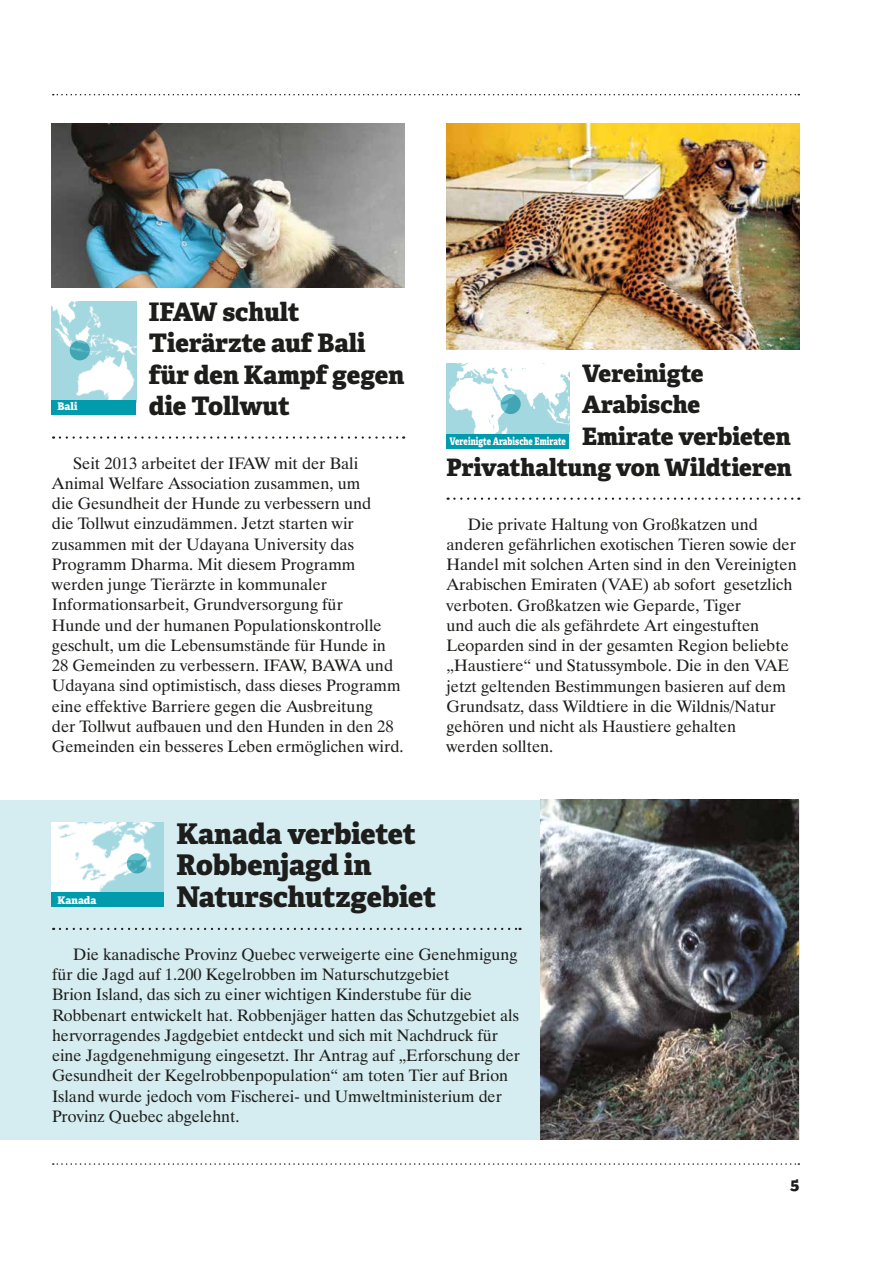
<style>
.page{position:relative;width:893px;height:1263px;background:#fff}
.page>*{position:absolute;margin:0;border:0;box-sizing:border-box;transform-origin:0 0}
.t1{font:800 28.5px/31.5px "Adelle";letter-spacing:-.005em;color:#1d1d1b}
.t2{font:800 25.5px/31.5px "Adelle";color:#1d1d1b}
.t3{font:800 24px "Adelle";color:#1d1d1b}
.t4{font:16.5px/20.2px "Dutch 801 BT";color:#1d1d1b}
.t5{font:800 16.5px "Adelle";color:#1d1d1b}
.t6{font:800 10.5px "Adelle";color:#fff;scale:.78 1}
.t7{font:800 10.5px "Adelle";color:#fff}
</style>
<div class="page">
<div style="left:0;top:800px;width:799px;height:340px;background:#d5ecf0"></div>
<img style="left:446px;top:123px;width:353px;height:227px">
<img style="left:540px;top:800px;width:258px;height:340px">
<img style="left:446px;top:364px;width:123px;height:70px">
<svg style="left:500px;top:394px;width:21px;height:20px"></svg>
<div style="left:446px;top:434px;width:123px;height:14px;background:#009bac"></div>
<svg style="left:60px;top:436px;width:344px;height:3px"></svg>
<svg style="left:448px;top:497px;width:351px;height:3px"></svg>
<svg style="left:60px;top:928px;width:461px;height:2px"></svg>
<img style="left:52px;top:302px;width:84px;height:98px">
<img style="left:52px;top:822px;width:112px;height:70px">
<svg style="left:70px;top:340px;width:20px;height:20px"></svg>
<svg style="left:127px;top:853px;width:20px;height:20px"></svg>
<div style="left:52px;top:400px;width:84px;height:15px;background:#009bac"></div>
<div style="left:52px;top:892px;width:112px;height:15px;background:#009bac"></div>
<img style="left:52px;top:123px;width:353px;height:164px">
<svg style="left:53px;top:1163px;width:746px;height:2px"></svg>
<svg style="left:53px;top:94px;width:746px;height:1px"></svg>
<p class="t7" style="left:58px;top:399px;width:21px">Bali</p>
<h2 class="t2" style="left:149px;top:295px;width:257px">IFAW schult<br>Tierärzte auf Bali für den Kampf gegen die Tollwut</h2>
<p class="t4" style="left:52px;top:453px;width:353px;text-indent:21px">Seit 2013 arbeitet der IFAW mit der Bali Animal Welfare Association zusammen, um<br>die Gesundheit der Hunde zu verbessern und<br>die Tollwut einzudämmen. Jetzt starten wir zusammen mit der Udayana University das Programm Dharma. Mit diesem Programm werden junge Tierärzte in kommunaler Informationsarbeit, Grundversorgung für<br>Hunde und der humanen Populationskontrolle geschult, um die Lebensumstände für Hunde in 28 Gemeinden zu verbessern. IFAW, BAWA und Udayana sind optimistisch, dass dieses Programm eine effektive Barriere gegen die Ausbreitung<br>der Tollwut aufbauen und den Hunden in den 28<br>Gemeinden ein besseres Leben ermöglichen wird.</p>
<h3 class="t3" style="left:582px;top:355px;width:123px">Vereinigte</h3>
<h3 class="t3" style="left:582px;top:387px;width:120px">Arabische</h3>
<h3 class="t3" style="left:582px;top:418px;width:210px">Emirate verbieten</h3>
<h3 class="t3" style="left:446px;top:450px;width:347px">Privathaltung von Wildtieren</h3>
<p class="t4" style="left:446px;top:514px;width:352px;text-indent:21px">Die private Haltung von Großkatzen und anderen gefährlichen exotischen Tieren sowie der Handel mit solchen Arten sind in den Vereinigten Arabischen Emiraten (VAE) ab sofort gesetzlich verboten. Großkatzen wie Geparde, Tiger<br>und auch die als gefährdete Art eingestuften Leoparden sind in der gesamten Region beliebte „Haustiere“ und Statussymbole. Die in den VAE jetzt geltenden Bestimmungen basieren auf dem Grundsatz, dass Wildtiere in die Wildnis/Natur gehören und nicht als Haustiere gehalten<br>werden sollten.</p>
<p class="t6" style="left:450px;top:434px;width:151px">Vereinigte Arabische Emirate</p>
<h1 class="t1" style="left:177px;top:816px;width:261px">Kanada verbietet<br>Robbenjagd in<br>Naturschutzgebiet</h1>
<p class="t4" style="left:52px;top:944px;width:469px;text-indent:21px">Die kanadische Provinz Quebec verweigerte eine Genehmigung für die Jagd auf 1.200 Kegelrobben im Naturschutzgebiet<br>Brion Island, das sich zu einer wichtigen Kinderstube für die Robbenart entwickelt hat. Robbenjäger hatten das Schutzgebiet als hervorragendes Jagdgebiet entdeckt und sich mit Nachdruck für eine Jagdgenehmigung eingesetzt. Ihr Antrag auf „Erforschung der Gesundheit der Kegelrobbenpopulation“ am toten Tier auf Brion Island wurde jedoch vom Fischerei- und Umweltministerium der Provinz Quebec abgelehnt.</p>
<p class="t7" style="left:58px;top:892px;width:40px">Kanada</p>
<p class="t5" style="left:790px;top:1172px;width:11px">5</p>
</div>
